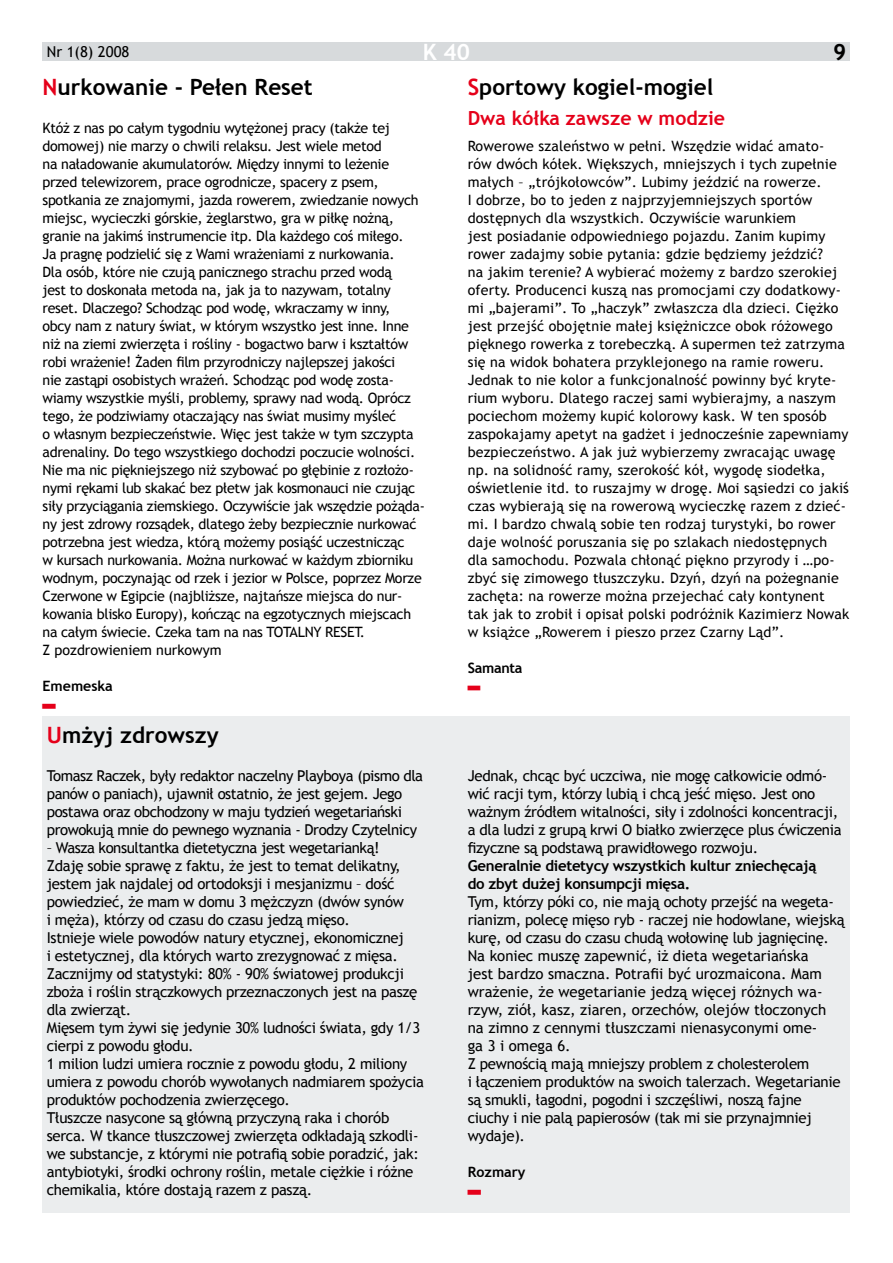
<style>
.page{position:relative;width:893px;height:1263px;background:#fff}
.page>*{position:absolute;margin:0;border:0;box-sizing:border-box;transform-origin:0 0}
.t1{font:700 45px "Trebuchet MS";color:#e5001a;scale:.5 1}
.t2{font:700 42.75px "Trebuchet MS";color:#e5001a;scale:.5 1}
.t3{font:700 22.5px "Trebuchet MS";color:#000}
.t4{font:700 22.5px "Trebuchet MS";color:#fff}
.t5{font:700 19.5px "Trebuchet MS";color:#e5001a}
.t6{font:15px/18px "Trebuchet MS";letter-spacing:-.02em;color:#000}
.t7{font:700 15px/18px "Trebuchet MS";letter-spacing:-.02em;color:#000}
.t8{font:14.25px/18px "Trebuchet MS";letter-spacing:-.02em;color:#000}
.t9{font:14.25px/18px "Trebuchet MS";letter-spacing:.01em;color:#000}
.t10{font:700 14.25px "Trebuchet MS";color:#000}
.t11{font:700 14.25px "Trebuchet MS";letter-spacing:-.02em;color:#000}
.s1{color:#e5001a}
</style>
<div class="page">
<div style="left:43px;top:43px;width:807px;height:18px;background:#d7dadc"></div>
<div style="left:43px;top:716px;width:807px;height:497px;background:#ebedee"></div>
<p class="t6" style="left:47px;top:43px;width:84px">Nr 1(8) 2008</p>
<h3 class="t4" style="left:423px;top:38px;width:49px">K 40</h3>
<h3 class="t3" style="left:43px;top:73px;width:272px"><span class="s1">N</span>urkowanie - Pełen Reset</h3>
<p class="t8" style="left:43px;top:119px;width:384px">Któż z nas po całym tygodniu wytężonej pracy (także tej domowej) nie marzy o chwili relaksu. Jest wiele metod<br>na naładowanie akumulatorów. Między innymi to leżenie przed telewizorem, prace ogrodnicze, spacery z psem, spotkania ze znajomymi, jazda rowerem, zwiedzanie nowych miejsc, wycieczki górskie, żeglarstwo, gra w piłkę nożną, granie na jakimś instrumencie itp. Dla każdego coś miłego.<br>Ja pragnę podzielić się z Wami wrażeniami z nurkowania.<br>Dla osób, które nie czują panicznego strachu przed wodą<br>jest to doskonała metoda na, jak ja to nazywam, totalny reset. Dlaczego? Schodząc pod wodę, wkraczamy w inny,<br>obcy nam z natury świat, w którym wszystko jest inne. Inne niż na ziemi zwierzęta i rośliny - bogactwo barw i kształtów robi wrażenie! Żaden film przyrodniczy najlepszej jakości<br>nie zastąpi osobistych wrażeń. Schodząc pod wodę zosta&shy;wiamy wszystkie myśli, problemy, sprawy nad wodą. Oprócz tego, że podziwiamy otaczający nas świat musimy myśleć<br>o własnym bezpieczeństwie. Więc jest także w tym szczypta adrenaliny. Do tego wszystkiego dochodzi poczucie wolności.<br>Nie ma nic piękniejszego niż szybować po głębinie z rozłożo&shy;nymi rękami lub skakać bez płetw jak kosmonauci nie czując siły przyciągania ziemskiego. Oczywiście jak wszędzie pożąda&shy;ny jest zdrowy rozsądek, dlatego żeby bezpiecznie nurkować potrzebna jest wiedza, którą możemy posiąść uczestnicząc<br>w kursach nurkowania. Można nurkować w każdym zbiorniku wodnym, poczynając od rzek i jezior w Polsce, poprzez Morze Czerwone w Egipcie (najbliższe, najtańsze miejsca do nur&shy;kowania blisko Europy), kończąc na egzotycznych miejscach na całym świecie. Czeka tam na nas TOTALNY RESET.<br>Z pozdrowieniem nurkowym</p>
<p class="t10" style="left:43px;top:677px;width:72px">Ememeska</p>
<h1 class="t1" style="left:43px;top:657px;width:28px">_</h1>
<h3 class="t3" style="left:47px;top:721px;width:174px"><span class="s1">U</span>mżyj zdrowszy</h3>
<p class="t6" style="left:47px;top:766px;width:378px">Tomasz Raczek, były redaktor naczelny Playboya (pismo dla panów o paniach), ujawnił ostatnio, że jest gejem. Jego postawa oraz obchodzony w maju tydzień wegetariański prowokują mnie do pewnego wyznania - Drodzy Czytelnicy</p>
<p class="t6" style="left:47px;top:838px;width:379px">– Wasza konsultantka dietetyczna jest wegetarianką!<br>Zdaję sobie sprawę z faktu, że jest to temat delikatny, jestem jak najdalej od ortodoksji i mesjanizmu – dość powiedzieć, że mam w domu 3 mężczyzn (dwów synów<br>i męża), którzy od czasu do czasu jedzą mięso.<br>Istnieje wiele powodów natury etycznej, ekonomicznej<br>i estetycznej, dla których warto zrezygnować z mięsa.<br>Zacznijmy od statystyki: 80% - 90% światowej produkcji zboża i roślin strączkowych przeznaczonych jest na paszę dla zwierząt.<br>Mięsem tym żywi się jedynie 30% ludności świata, gdy 1/3 cierpi z powodu głodu.<br>1 milion ludzi umiera rocznie z powodu głodu, 2 miliony umiera z powodu chorób wywołanych nadmiarem spożycia produktów pochodzenia zwierzęcego.<br>Tłuszcze nasycone są główną przyczyną raka i chorób serca. W tkance tłuszczowej zwierzęta odkładają szkodli&shy;we substancje, z którymi nie potrafią sobie poradzić, jak: antybiotyki, środki ochrony roślin, metale ciężkie i różne chemikalia, które dostają razem z paszą.</p>
<h3 class="t3" style="left:468px;top:73px;width:247px"><span class="s1">S</span>portowy kogiel-mogiel</h3>
<h3 class="t5" style="left:468px;top:105px;width:259px">Dwa kółka zawsze w modzie</h3>
<p class="t9" style="left:468px;top:137px;width:383px">Rowerowe szaleństwo w pełni. Wszędzie widać amato&shy;rów dwóch kółek. Większych, mniejszych i tych zupełnie małych – „trójkołowców”. Lubimy jeździć na rowerze.<br>I dobrze, bo to jeden z najprzyjemniejszych sportów dostępnych dla wszystkich. Oczywiście warunkiem<br>jest posiadanie odpowiedniego pojazdu. Zanim kupimy rower zadajmy sobie pytania: gdzie będziemy jeździć?<br>na jakim terenie? A wybierać możemy z bardzo szerokiej oferty. Producenci kuszą nas promocjami czy dodatkowy&shy;mi „bajerami”. To „haczyk” zwłaszcza dla dzieci. Ciężko jest przejść obojętnie małej księżniczce obok różowego pięknego rowerka z torebeczką. A supermen też zatrzyma się na widok bohatera przyklejonego na ramie roweru.<br>Jednak to nie kolor a funkcjonalność powinny być kryte&shy;rium wyboru. Dlatego raczej sami wybierajmy, a naszym pociechom możemy kupić kolorowy kask. W ten sposób zaspokajamy apetyt na gadżet i jednocześnie zapewniamy bezpieczeństwo. A jak już wybierzemy zwracając uwagę np. na solidność ramy, szerokość kół, wygodę siodełka, oświetlenie itd. to ruszajmy w drogę. Moi sąsiedzi co jakiś czas wybierają się na rowerową wycieczkę razem z dzieć&shy;mi. I bardzo chwalą sobie ten rodzaj turystyki, bo rower daje wolność poruszania się po szlakach niedostępnych dla samochodu. Pozwala chłonąć piękno przyrody i …po&shy;zbyć się zimowego tłuszczyku. Dzyń, dzyń na pożegnanie zachęta: na rowerze można przejechać cały kontynent<br>tak jak to zrobił i opisał polski podróżnik Kazimierz Nowak w książce „Rowerem i pieszo przez Czarny Ląd”.</p>
<p class="t11" style="left:468px;top:659px;width:56px">Samanta</p>
<h2 class="t2" style="left:468px;top:641px;width:27px">_</h2>
<p class="t6" style="left:468px;top:766px;width:375px">Jednak, chcąc być uczciwa, nie mogę całkowicie odmó&shy;wić racji tym, którzy lubią i chcą jeść mięso. Jest ono ważnym źródłem witalności, siły i zdolności koncentracji, a dla ludzi z grupą krwi O białko zwierzęce plus ćwiczenia fizyczne są podstawą prawidłowego rozwoju.</p>
<p class="t7" style="left:468px;top:856px;width:350px">Generalnie dietetycy wszystkich kultur zniechęcają do zbyt dużej konsumpcji mięsa.</p>
<p class="t6" style="left:468px;top:892px;width:378px">Tym, którzy póki co, nie mają ochoty przejść na wegeta&shy;rianizm, polecę mięso ryb - raczej nie hodowlane, wiejską kurę, od czasu do czasu chudą wołowinę lub jagnięcinę.<br>Na koniec muszę zapewnić, iż dieta wegetariańska<br>jest bardzo smaczna. Potrafii być urozmaicona. Mam wrażenie, że wegetarianie jedzą więcej różnych wa&shy;rzyw, ziół, kasz, ziaren, orzechów, olejów tłoczonych na zimno z cennymi tłuszczami nienasyconymi ome-<br>ga 3 i omega 6.<br>Z pewnością mają mniejszy problem z cholesterolem<br>i łączeniem produktów na swoich talerzach. Wegetarianie są smukli, łagodni, pogodni i szczęśliwi, noszą fajne ciuchy i nie palą papierosów (tak mi sie przynajmniej wydaje).</p>
<p class="t10" style="left:468px;top:1163px;width:59px">Rozmary</p>
<h1 class="t1" style="left:468px;top:1143px;width:28px">_</h1>
</div>
